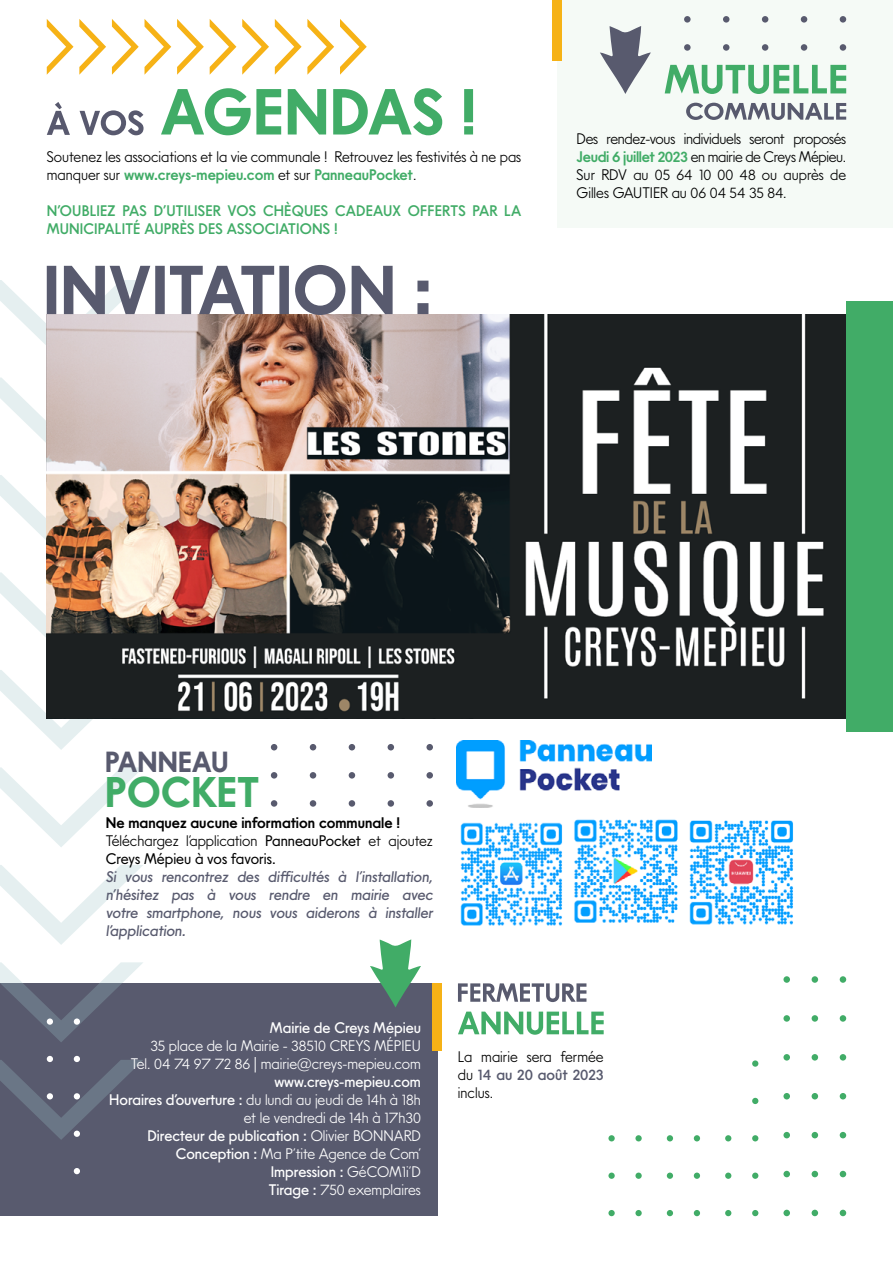
<style>
.page{position:relative;width:893px;height:1263px;background:#fff}
.page>*{position:absolute;margin:0;border:0;box-sizing:border-box;transform-origin:0 0}
.t1{font:800 42px "JT Energy";letter-spacing:.01em;color:#41ac67}
.t2{font:800 28.5px "JT Energy";letter-spacing:.01em;color:#585a6e}
.t3{font:200 15px/18px "JT Energy";color:#000;text-align:justify}
.t4{font:200 15px/18px "JT Energy";color:#fff;text-align:right}
.t5{font:500 15px/18px "JT Energy";color:#585a6e;text-align:justify}
.t6{font:700 15px/18px "JT Energy";color:#000}
.t7{font:600 15px/18px "JT Energy";letter-spacing:.01em;color:#41ac67}
.t8{font:500 15px "JT Energy";color:#fff}
.s1{font-weight:700;color:#41ac67}
.s2{font-weight:200}
.s3{font-weight:400}
.s4{font-weight:500}
.s5{font-weight:600;color:#585a6e}
</style>
<div class="page">
<div style="left:557px;top:0;width:336px;height:227px;background:#f5faf6"></div>
<div style="left:0;top:983px;width:437px;height:233px;background:#585a6e"></div>
<svg style="left:0;top:962px;width:143px;height:80px"></svg>
<svg style="left:0;top:865px;width:143px;height:80px"></svg>
<svg style="left:0;top:767px;width:143px;height:80px"></svg>
<svg style="left:0;top:670px;width:93px;height:80px"></svg>
<svg style="left:0;top:572px;width:47px;height:80px"></svg>
<svg style="left:0;top:475px;width:47px;height:80px"></svg>
<svg style="left:0;top:377px;width:47px;height:80px"></svg>
<img style="left:47px;top:314px;width:799px;height:405px">
<svg style="left:74px;top:1168px;width:6px;height:6px"></svg>
<div style="left:74px;top:1018px;width:6px;height:7px;background:#fff;border-radius:50%"></div>
<svg style="left:0;top:1056px;width:143px;height:84px"></svg>
<div style="left:47px;top:1018px;width:6px;height:7px;background:#fff;border-radius:50%"></div>
<svg style="left:47px;top:102px;width:97px;height:33px"></svg>
<svg style="left:161px;top:88px;width:312px;height:47px"></svg>
<svg style="left:458px;top:983px;width:128px;height:19px"></svg>
<svg style="left:458px;top:1011px;width:146px;height:24px"></svg>
<svg style="left:665px;top:65px;width:181px;height:29px"></svg>
<svg style="left:686px;top:103px;width:160px;height:17px"></svg>
<svg style="left:0;top:265px;width:428px;height:95px"></svg>
<div style="left:846px;top:301px;width:47px;height:431px;background:#41ac67"></div>
<svg style="left:340px;top:19px;width:27px;height:56px"></svg>
<svg style="left:275px;top:19px;width:59px;height:56px"></svg>
<svg style="left:242px;top:19px;width:27px;height:56px"></svg>
<svg style="left:210px;top:19px;width:26px;height:56px"></svg>
<svg style="left:177px;top:19px;width:27px;height:56px"></svg>
<svg style="left:145px;top:19px;width:26px;height:55px"></svg>
<svg style="left:112px;top:19px;width:27px;height:56px"></svg>
<svg style="left:47px;top:19px;width:59px;height:56px"></svg>
<svg style="left:370px;top:939px;width:51px;height:68px"></svg>
<div style="left:783px;top:1210px;width:7px;height:6px;background:#41ac67;border-radius:50%"></div>
<div style="left:783px;top:1171px;width:7px;height:6px;background:#41ac67;border-radius:50%"></div>
<div style="left:783px;top:1132px;width:7px;height:6px;background:#41ac67;border-radius:50%"></div>
<div style="left:783px;top:1093px;width:7px;height:6px;background:#41ac67;border-radius:50%"></div>
<div style="left:783px;top:1054px;width:7px;height:6px;background:#41ac67;border-radius:50%"></div>
<div style="left:783px;top:1015px;width:7px;height:7px;background:#41ac67;border-radius:50%"></div>
<div style="left:783px;top:976px;width:7px;height:7px;background:#41ac67;border-radius:50%"></div>
<svg style="left:812px;top:1210px;width:6px;height:6px"></svg>
<svg style="left:812px;top:1171px;width:6px;height:6px"></svg>
<svg style="left:812px;top:1132px;width:6px;height:6px"></svg>
<svg style="left:812px;top:1093px;width:6px;height:6px"></svg>
<svg style="left:812px;top:1054px;width:6px;height:6px"></svg>
<div style="left:812px;top:1015px;width:6px;height:7px;background:#41ac67;border-radius:50%"></div>
<div style="left:812px;top:976px;width:6px;height:7px;background:#41ac67;border-radius:50%"></div>
<svg style="left:840px;top:1210px;width:6px;height:6px"></svg>
<svg style="left:840px;top:1171px;width:6px;height:6px"></svg>
<svg style="left:840px;top:1132px;width:6px;height:6px"></svg>
<svg style="left:840px;top:1093px;width:6px;height:6px"></svg>
<svg style="left:840px;top:1054px;width:6px;height:6px"></svg>
<div style="left:840px;top:1015px;width:6px;height:7px;background:#41ac67;border-radius:50%"></div>
<div style="left:840px;top:976px;width:6px;height:7px;background:#41ac67;border-radius:50%"></div>
<div style="left:752px;top:1060px;width:6px;height:7px;background:#41ac67;border-radius:50%"></div>
<svg style="left:752px;top:1098px;width:6px;height:6px"></svg>
<svg style="left:752px;top:1135px;width:6px;height:6px"></svg>
<div style="left:752px;top:1172px;width:6px;height:7px;background:#41ac67;border-radius:50%"></div>
<svg style="left:752px;top:1210px;width:6px;height:6px"></svg>
<svg style="left:725px;top:1135px;width:6px;height:6px"></svg>
<div style="left:725px;top:1172px;width:6px;height:7px;background:#41ac67;border-radius:50%"></div>
<svg style="left:725px;top:1210px;width:6px;height:6px"></svg>
<svg style="left:694px;top:1135px;width:6px;height:6px"></svg>
<div style="left:694px;top:1172px;width:6px;height:7px;background:#41ac67;border-radius:50%"></div>
<svg style="left:694px;top:1210px;width:6px;height:6px"></svg>
<svg style="left:667px;top:1135px;width:6px;height:6px"></svg>
<div style="left:667px;top:1172px;width:6px;height:7px;background:#41ac67;border-radius:50%"></div>
<svg style="left:667px;top:1210px;width:6px;height:6px"></svg>
<div style="left:635px;top:1135px;width:7px;height:6px;background:#41ac67;border-radius:50%"></div>
<div style="left:635px;top:1172px;width:7px;height:7px;background:#41ac67;border-radius:50%"></div>
<div style="left:635px;top:1210px;width:7px;height:6px;background:#41ac67;border-radius:50%"></div>
<div style="left:608px;top:1135px;width:7px;height:6px;background:#41ac67;border-radius:50%"></div>
<div style="left:608px;top:1172px;width:7px;height:7px;background:#41ac67;border-radius:50%"></div>
<div style="left:608px;top:1210px;width:7px;height:6px;background:#41ac67;border-radius:50%"></div>
<div style="left:433px;top:983px;width:9px;height:68px;background:#f6b216"></div>
<img style="left:456px;top:741px;width:195px;height:66px">
<img style="left:460px;top:822px;width:103px;height:104px">
<img style="left:574px;top:819px;width:104px;height:104px">
<img style="left:689px;top:820px;width:104px;height:105px">
<svg style="left:600px;top:26px;width:51px;height:68px"></svg>
<div style="left:684px;top:16px;width:7px;height:7px;background:#585a6e;border-radius:50%"></div>
<div style="left:723px;top:16px;width:6px;height:7px;background:#585a6e;border-radius:50%"></div>
<div style="left:762px;top:16px;width:6px;height:7px;background:#585a6e;border-radius:50%"></div>
<div style="left:801px;top:16px;width:6px;height:7px;background:#585a6e;border-radius:50%"></div>
<div style="left:840px;top:16px;width:6px;height:7px;background:#585a6e;border-radius:50%"></div>
<div style="left:684px;top:44px;width:7px;height:7px;background:#585a6e;border-radius:50%"></div>
<div style="left:723px;top:44px;width:6px;height:7px;background:#585a6e;border-radius:50%"></div>
<div style="left:762px;top:44px;width:6px;height:7px;background:#585a6e;border-radius:50%"></div>
<div style="left:801px;top:44px;width:6px;height:7px;background:#585a6e;border-radius:50%"></div>
<div style="left:840px;top:44px;width:6px;height:7px;background:#585a6e;border-radius:50%"></div>
<div style="left:553px;top:0;width:9px;height:61px;background:#f6b216"></div>
<svg style="left:271px;top:744px;width:6px;height:6px"></svg>
<svg style="left:310px;top:744px;width:6px;height:6px"></svg>
<svg style="left:349px;top:744px;width:6px;height:6px"></svg>
<svg style="left:388px;top:744px;width:6px;height:6px"></svg>
<div style="left:426px;top:744px;width:7px;height:6px;background:#585a6e;border-radius:50%"></div>
<svg style="left:271px;top:772px;width:6px;height:6px"></svg>
<svg style="left:310px;top:772px;width:6px;height:6px"></svg>
<svg style="left:349px;top:772px;width:6px;height:6px"></svg>
<svg style="left:388px;top:772px;width:6px;height:6px"></svg>
<div style="left:426px;top:772px;width:7px;height:6px;background:#585a6e;border-radius:50%"></div>
<div style="left:271px;top:800px;width:6px;height:7px;background:#585a6e;border-radius:50%"></div>
<div style="left:310px;top:800px;width:6px;height:7px;background:#585a6e;border-radius:50%"></div>
<div style="left:349px;top:800px;width:6px;height:7px;background:#585a6e;border-radius:50%"></div>
<div style="left:388px;top:800px;width:6px;height:7px;background:#585a6e;border-radius:50%"></div>
<div style="left:426px;top:800px;width:7px;height:7px;background:#585a6e;border-radius:50%"></div>
<p class="t3" style="left:47px;top:148px;width:476px">Soutenez les associations et la vie communale ! Retrouvez les festivités à ne pas manquer sur <span class="s1">www.creys-mepieu.com</span> et sur <span class="s1">PanneauPocket</span>.</p>
<p class="t7" style="left:47px;top:202px;width:476px">N’OUBLIEZ PAS D’UTILISER VOS CHÈQUES CADEAUX OFFERTS PAR LA<br>MUNICIPALITÉ AUPRÈS DES ASSOCIATIONS !</p>
<p class="t3" style="left:577px;top:130px;width:271px">Des rendez-vous individuels seront proposés <span class="s1">Jeudi 6 juillet 2023</span> en mairie de Creys Mépieu.<br>Sur RDV au 05 64 10 00 48 ou auprès de Gilles GAUTIER au 06 04 54 35 84.</p>
<h2 class="t2" style="left:105px;top:739px;width:125px">PANNEAU</h2>
<h1 class="t1" style="left:105px;top:757px;width:156px">POCKET</h1>
<p class="t6" style="left:106px;top:813px;width:329px">Ne manquez aucune information communale !<br><span class="s2">Téléchargez l’application</span> <span class="s3">PanneauPocket</span> <span class="s2">et ajoutez<br></span><span class="s3">Creys Mépieu à vos favoris.</span></p>
<p class="t5" style="left:106px;top:868px;width:332px">Si vous rencontrez des difficultés à l’installation, n’hésitez pas à vous rendre en mairie avec votre smartphone, nous vous aiderons à installer l’application.</p>
<p class="t8" style="left:270px;top:1016px;width:153px">Mairie de Creys Mépieu</p>
<p class="t4" style="left:131px;top:1037px;width:292px">35 place de la Mairie - 38510 CREYS MÉPIEU<br>Tel. 04 74 97 72 86 | mairie@creys-mepieu.com</p>
<p class="t4" style="left:109px;top:1073px;width:313px"><span class="s4">www.creys-mepieu.com<br>Horaires d’ouverture :</span> du lundi au jeudi de 14h à 18h et le vendredi de 14h à 17h30<br><span class="s4">Directeur de publication :</span> Olivier BONNARD<br><span class="s4">Conception :</span> Ma P’tite Agence de Com’<br><span class="s4">Impression :</span> GéCOM1i’D<br><span class="s4">Tirage :</span> 750 exemplaires</p>
<p class="t3" style="left:458px;top:1048px;width:147px">La mairie sera fermée du <span class="s5">14 au 20 août 2023 </span>inclus.</p>
</div>
